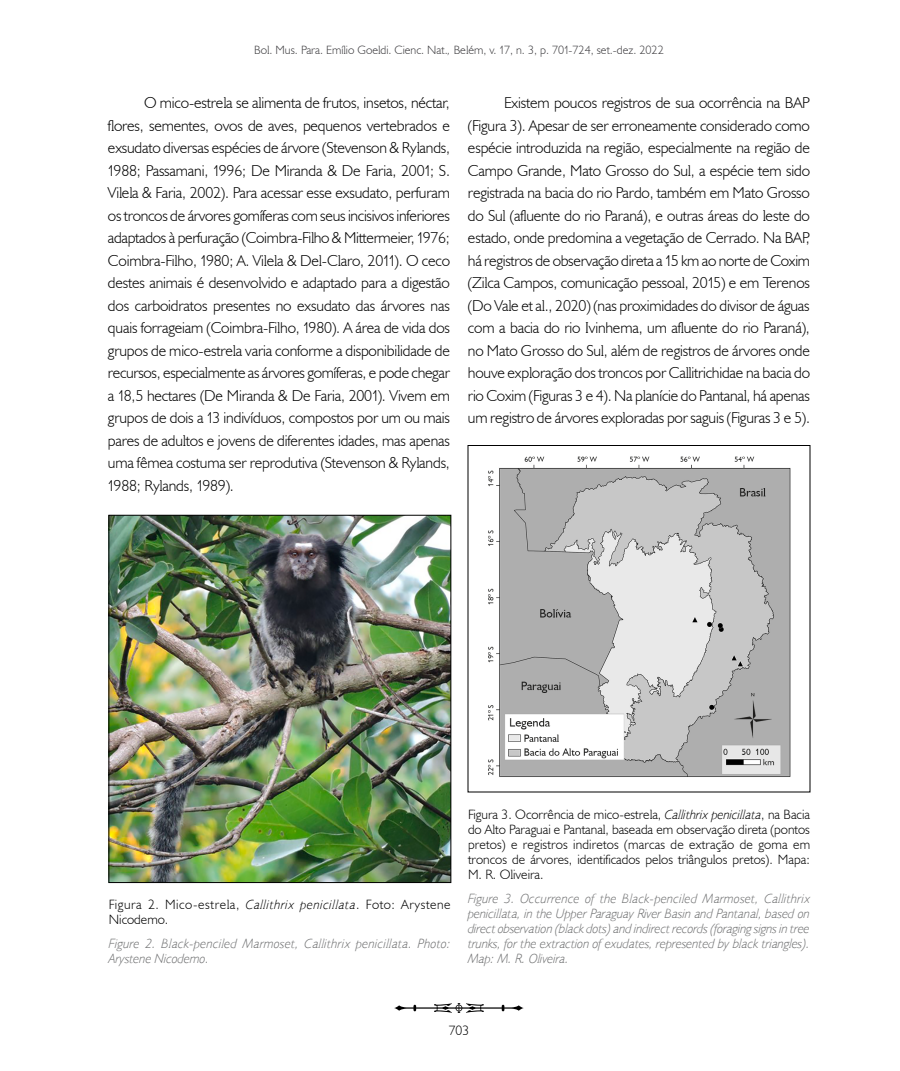
<style>
.page{position:relative;width:900px;height:1071px;background:#fff}
.page>*{position:absolute;margin:0;border:0;box-sizing:border-box;transform-origin:0 0}
.t1{font:15.75px/22.5px "MPEG";letter-spacing:-.01em;color:#000;text-align:justify}
.t2{font:italic 13.5px/15px "MPEG";color:#707172;text-align:justify}
.t3{font:13.5px/15px "MPEG";color:#000;text-align:justify}
.t4{font:italic 13.5px/15px "MPEG";letter-spacing:.02em;color:#707172}
.t5{font:13.5px/15px "MPEG";letter-spacing:.04em;color:#000}
.t6{font:12px "MPEG";color:#3e3d40}
.s1{font-style:italic}
</style>
<div class="page">
<svg style="left:394px;top:1003px;width:130px;height:10px"></svg>
<img style="left:488px;top:456px;width:303px;height:321px">
<img style="left:111px;top:517px;width:338px;height:364px">
<div style="left:109px;top:515px;width:342px;height:368px;border:1px solid #000"></div>
<p class="t6" style="left:254px;top:43px;width:411px">Bol. Mus. Para. Emílio Goeldi. Cienc. Nat.<span class="s1">,</span> Belém, v. 17, n. 3, p. 701-724, set.-dez. 2022</p>
<p class="t1" style="left:108px;top:91px;width:344px;text-indent:36px">O mico-estrela se alimenta de frutos, insetos, néctar, flores, sementes, ovos de aves, pequenos vertebrados e exsudato diversas espécies de árvore (Stevenson &amp; Rylands, 1988; Passamani, 1996; De Miranda &amp; De Faria, 2001; S.<br>Vilela &amp; Faria, 2002). Para acessar esse exsudato, perfuram os troncos de árvores gomíferas com seus incisivos inferiores adaptados à perfuração (Coimbra-Filho &amp; Mittermeier, 1976; Coimbra-Filho, 1980; A. Vilela &amp; Del-Claro, 2011). O ceco destes animais é desenvolvido e adaptado para a digestão dos carboidratos presentes no exsudato das árvores nas quais forrageiam (Coimbra-Filho, 1980). A área de vida dos grupos de mico-estrela varia conforme a disponibilidade de recursos, especialmente as árvores gomíferas, e pode chegar a 18,5 hectares (De Miranda &amp; De Faria, 2001). Vivem em grupos de dois a 13 indivíduos, compostos por um ou mais pares de adultos e jovens de diferentes idades, mas apenas uma fêmea costuma ser reprodutiva (Stevenson &amp; Rylands, 1988; Rylands, 1989).</p>
<p class="t1" style="left:468px;top:91px;width:344px;text-indent:36px">Existem poucos registros de sua ocorrência na BAP (Figura 3). Apesar de ser erroneamente considerado como espécie introduzida na região, especialmente na região de Campo Grande, Mato Grosso do Sul, a espécie tem sido registrada na bacia do rio Pardo, também em Mato Grosso do Sul (afluente do rio Paraná), e outras áreas do leste do estado, onde predomina a vegetação de Cerrado. Na BAP, há registros de observação direta a 15 km ao norte de Coxim (Zilca Campos, comunicação pessoal, 2015) e em Terenos (Do Vale et al., 2020) (nas proximidades do divisor de águas com a bacia do rio Ivinhema, um afluente do rio Paraná), no Mato Grosso do Sul, além de registros de árvores onde houve exploração dos troncos por Callitrichidae na bacia do rio Coxim (Figuras 3 e 4). Na planície do Pantanal, há apenas um registro de árvores exploradas por saguis (Figuras 3 e 5).</p>
<p class="t5" style="left:109px;top:897px;width:343px">Figura 2. Mico-estrela, <span class="s1">Callithrix penicillata</span>. Foto: Arystene<br>Nicodemo.</p>
<p class="t4" style="left:109px;top:936px;width:343px">Figure 2. Black-penciled Marmoset, Callithrix penicillata. Photo:<br>Arystene Nicodemo.</p>
<p class="t3" style="left:468px;top:807px;width:344px">Figura 3. Ocorrência de mico-estrela, <span class="s1">Callithrix penicillata</span>, na Bacia do Alto Paraguai e Pantanal, baseada em observação direta (pontos pretos) e registros indiretos (marcas de extração de goma em troncos de árvores, identificados pelos triângulos pretos). Mapa:<br>M. R. Oliveira.</p>
<p class="t2" style="left:468px;top:891px;width:344px">Figure 3. Occurrence of the Black-penciled Marmoset, Callithrix penicillata, in the Upper Paraguay River Basin and Pantanal, based on direct observation (black dots) and indirect records (foraging signs in tree trunks, for the extraction of exudates, represented by black triangles).<br>Map: M. R. Oliveira.</p>
<p class="t3" style="left:449px;top:1023px;width:22px">703</p>
</div>
